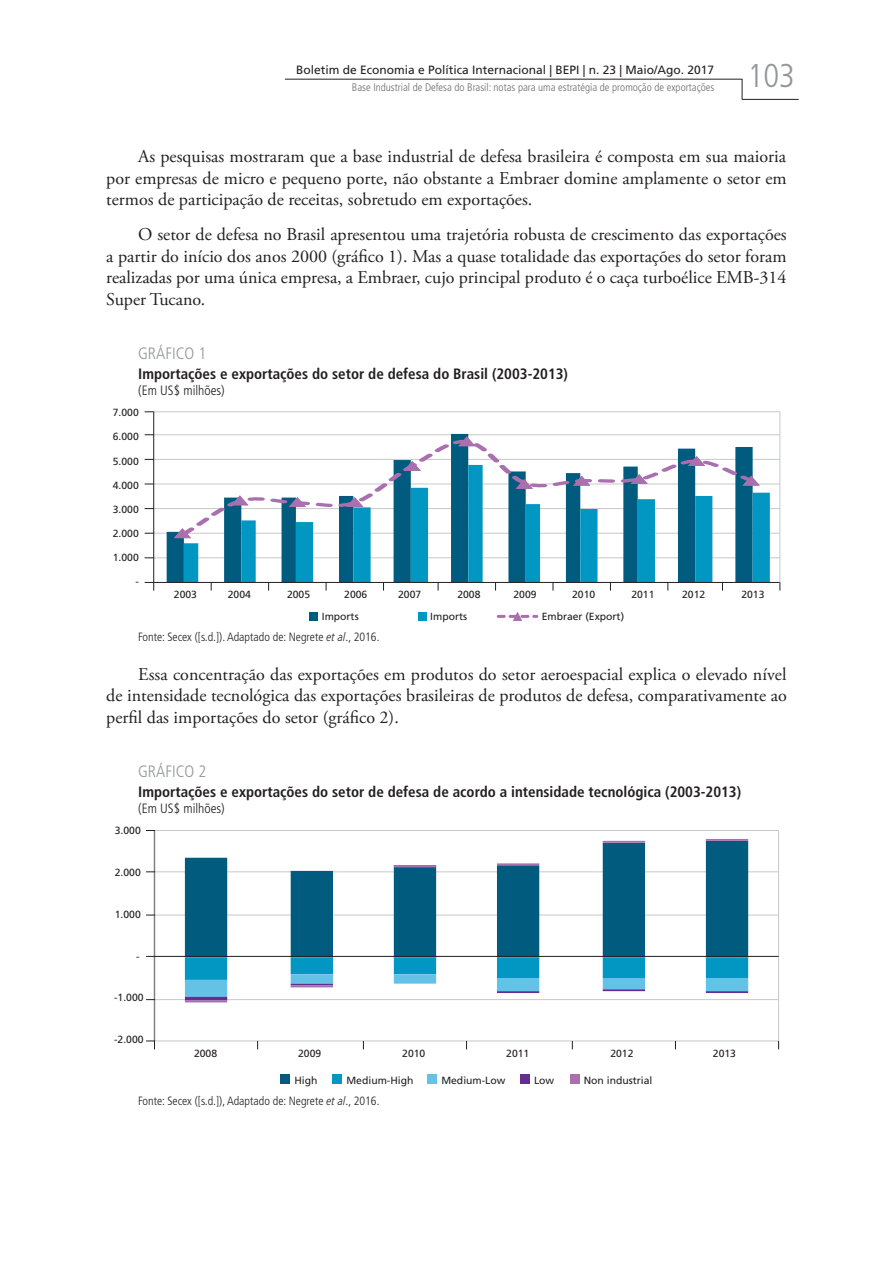
<style>
.page{position:relative;width:893px;height:1263px;background:#fff}
.page>*{position:absolute;margin:0;border:0;box-sizing:border-box;transform-origin:0 0}
.t1{font:300 condensed 33px "Frutiger LT Pro";color:#939598}
.corpo_de_texto_recuo{font:18px/21.8px "Adobe Garamond Pro";color:#231f20;text-align:justify}
.grafico_tabela_titul{font:300 condensed 16.5px "Frutiger LT Pro";color:#939598}
.grafico_tabela_entre{font:700 condensed 15px "Frutiger LT Pro";color:#231f20}
.grafico_tabela_valor{font:300 condensed 13.5px "Frutiger LT Pro";color:#231f20}
.Fonte_Elab__gráf_e_t{font:300 condensed 12px "Frutiger LT Pro";color:#231f20}
.t2{font:12px "Frutiger LT Pro";color:#231f20}
.t3{font:300 condensed 10.95px "Frutiger LT Pro";color:#6c6d70}
.t4{font:10.35px "Frutiger LT Pro";color:#231f20}
.s1{font-style:italic}
</style>
<div class="page">
<hr style="left:742px;top:99px;width:57px;height:1px;background:#231f20">
<svg style="left:742px;top:79px;width:1px;height:20px"></svg>
<hr style="left:285px;top:79px;width:457px;height:1px;background:#231f20">
<hr style="left:154px;top:558px;width:626px;height:1px;background:#c7c8ca">
<hr style="left:154px;top:533px;width:626px;height:1px;background:#c7c8ca">
<hr style="left:154px;top:508px;width:626px;height:1px;background:#c7c8ca">
<hr style="left:154px;top:484px;width:626px;height:1px;background:#c7c8ca">
<hr style="left:154px;top:459px;width:626px;height:1px;background:#c7c8ca">
<hr style="left:154px;top:434px;width:626px;height:1px;background:#c7c8ca">
<hr style="left:154px;top:411px;width:626px;height:1px;background:#c7c8ca">
<svg style="left:167px;top:434px;width:586px;height:148px"></svg>
<svg style="left:184px;top:483px;width:586px;height:99px"></svg>
<hr style="left:153px;top:412px;width:1px;height:170px;background:#231f20">
<hr style="left:154px;top:582px;width:626px;height:1px;background:#231f20">
<svg style="left:145px;top:582px;width:9px;height:9px"></svg>
<svg style="left:181px;top:440px;width:575px;height:96px"></svg>
<svg style="left:174px;top:528px;width:17px;height:10px"></svg>
<svg style="left:231px;top:495px;width:18px;height:10px"></svg>
<svg style="left:289px;top:497px;width:17px;height:10px"></svg>
<svg style="left:346px;top:497px;width:17px;height:10px"></svg>
<svg style="left:404px;top:461px;width:17px;height:10px"></svg>
<svg style="left:458px;top:436px;width:17px;height:10px"></svg>
<svg style="left:516px;top:479px;width:17px;height:10px"></svg>
<svg style="left:573px;top:476px;width:17px;height:10px"></svg>
<svg style="left:631px;top:474px;width:17px;height:10px"></svg>
<svg style="left:688px;top:456px;width:17px;height:10px"></svg>
<svg style="left:743px;top:476px;width:17px;height:10px"></svg>
<div style="left:310px;top:612px;width:8px;height:9px;background:#005b7f"></div>
<div style="left:418px;top:612px;width:9px;height:9px;background:#0197c2"></div>
<svg style="left:497px;top:612px;width:41px;height:9px"></svg>
<hr style="left:780px;top:412px;width:1px;height:170px;background:#c7c8ca">
<hr style="left:778px;top:830px;width:1px;height:211px;background:#c7c8ca">
<hr style="left:154px;top:1041px;width:625px;height:1px;background:#c7c8ca">
<hr style="left:154px;top:999px;width:625px;height:1px;background:#c7c8ca">
<hr style="left:154px;top:915px;width:625px;height:1px;background:#c7c8ca">
<hr style="left:154px;top:871px;width:625px;height:1px;background:#c7c8ca">
<hr style="left:154px;top:830px;width:625px;height:1px;background:#c7c8ca">
<svg style="left:185px;top:841px;width:563px;height:115px"></svg>
<svg style="left:185px;top:957px;width:563px;height:40px"></svg>
<hr style="left:185px;top:997px;width:42px;height:3px;background:#652d91">
<hr style="left:291px;top:984px;width:42px;height:1px;background:#652d91">
<hr style="left:497px;top:991px;width:42px;height:2px;background:#652d91">
<hr style="left:603px;top:989px;width:42px;height:2px;background:#652d91">
<hr style="left:706px;top:991px;width:42px;height:2px;background:#652d91">
<hr style="left:185px;top:1000px;width:42px;height:2px;background:#a96fae">
<hr style="left:291px;top:985px;width:42px;height:2px;background:#a96fae">
<hr style="left:394px;top:865px;width:42px;height:2px;background:#a96fae">
<hr style="left:497px;top:863px;width:42px;height:2px;background:#a96fae">
<hr style="left:603px;top:841px;width:42px;height:2px;background:#a96fae">
<hr style="left:706px;top:839px;width:42px;height:2px;background:#a96fae">
<hr style="left:154px;top:830px;width:1px;height:211px;background:#7e8182">
<hr style="left:154px;top:956px;width:625px;height:1px;background:#231f20">
<svg style="left:146px;top:1041px;width:9px;height:8px"></svg>
<div style="left:281px;top:1074px;width:9px;height:10px;background:#005b7f"></div>
<div style="left:333px;top:1074px;width:9px;height:10px;background:#0197c2"></div>
<div style="left:427px;top:1074px;width:10px;height:10px;background:#64c2e7"></div>
<div style="left:520px;top:1074px;width:10px;height:10px;background:#652d91"></div>
<div style="left:570px;top:1074px;width:9px;height:10px;background:#a96fae"></div>
<p class="t2" style="left:296px;top:63px;width:420px">Boletim de Economia e Política Internacional | BEPI | n. 23 | Maio/Ago. 2017</p>
<p class="t3" style="left:352px;top:80px;width:364px">Base Industrial de Defesa do Brasil: notas para uma estratégia de promoção de exportações</p>
<h1 class="t1" style="left:748px;top:56px;width:49px">103</h1>
<p class="corpo_de_texto_recuo" style="left:106px;top:146px;width:682px;text-indent:32px">As pesquisas mostraram que a base industrial de defesa brasileira é composta em sua maioria por empresas de micro e pequeno porte, não obstante a Embraer domine amplamente o setor em termos de participação de receitas, sobretudo em exportações.</p>
<p class="corpo_de_texto_recuo" style="left:106px;top:224px;width:682px;text-indent:32px">O setor de defesa no Brasil apresentou uma trajetória robusta de crescimento das exportações a partir do início dos anos 2000 (gráfico 1). Mas a quase totalidade das exportações do setor foram realizadas por uma única empresa, a Embraer, cujo principal produto é o caça turboélice EMB-314<br>Super Tucano.</p>
<p class="grafico_tabela_titul" style="left:138px;top:343px;width:70px">GRÁFICO 1</p>
<p class="grafico_tabela_entre" style="left:138px;top:365px;width:431px">Importações e exportações do setor de defesa do Brasil (2003-2013)</p>
<p class="grafico_tabela_valor" style="left:138px;top:383px;width:88px">(Em US$ milhões)</p>
<p class="t4" style="left:113px;top:407px;width:27px">7.000</p>
<p class="t4" style="left:113px;top:431px;width:27px">6.000</p>
<p class="t4" style="left:113px;top:455px;width:27px">5.000</p>
<p class="t4" style="left:113px;top:479px;width:27px">4.000</p>
<p class="t4" style="left:113px;top:503px;width:27px">3.000</p>
<p class="t4" style="left:113px;top:527px;width:27px">2.000</p>
<p class="t4" style="left:113px;top:551px;width:27px">1.000</p>
<p class="t4" style="left:135px;top:576px;width:5px">-</p>
<p class="t4" style="left:174px;top:589px;width:25px">2003</p>
<p class="t4" style="left:228px;top:589px;width:25px">2004</p>
<p class="t4" style="left:287px;top:589px;width:25px">2005</p>
<p class="t4" style="left:344px;top:589px;width:25px">2006</p>
<p class="t4" style="left:398px;top:589px;width:25px">2007</p>
<p class="t4" style="left:457px;top:589px;width:25px">2008</p>
<p class="t4" style="left:513px;top:589px;width:25px">2009</p>
<p class="t4" style="left:572px;top:589px;width:25px">2010</p>
<p class="t4" style="left:631px;top:589px;width:25px">2011</p>
<p class="t4" style="left:682px;top:589px;width:25px">2012</p>
<p class="t4" style="left:741px;top:589px;width:25px">2013</p>
<p class="t4" style="left:322px;top:610px;width:38px">Imports</p>
<p class="t4" style="left:430px;top:610px;width:38px">Imports</p>
<p class="t4" style="left:542px;top:610px;width:84px">Embraer (Export)</p>
<p class="Fonte_Elab__gráf_e_t" style="left:138px;top:630px;width:243px">Fonte: Secex ([s.d.]). Adaptado de: Negrete <span class="s1">et al</span>., 2016.</p>
<p class="corpo_de_texto_recuo" style="left:106px;top:663px;width:682px;text-indent:32px">Essa concentração das exportações em produtos do setor aeroespacial explica o elevado nível de intensidade tecnológica das exportações brasileiras de produtos de defesa, comparativamente ao perfil das importações do setor (gráfico 2).</p>
<p class="grafico_tabela_titul" style="left:138px;top:761px;width:70px">GRÁFICO 2</p>
<p class="grafico_tabela_entre" style="left:138px;top:782px;width:604px">Importações e exportações do setor de defesa de acordo a intensidade tecnológica (2003-2013)</p>
<p class="grafico_tabela_valor" style="left:138px;top:800px;width:88px">(Em US$ milhões)</p>
<p class="t4" style="left:115px;top:824px;width:28px">3.000</p>
<p class="t4" style="left:115px;top:866px;width:28px">2.000</p>
<p class="t4" style="left:115px;top:908px;width:28px">1.000</p>
<p class="t4" style="left:136px;top:950px;width:5px">-</p>
<p class="t4" style="left:114px;top:992px;width:31px">-1.000</p>
<p class="t4" style="left:114px;top:1033px;width:31px">-2.000</p>
<p class="t4" style="left:194px;top:1047px;width:25px">2008</p>
<p class="t4" style="left:298px;top:1047px;width:25px">2009</p>
<p class="t4" style="left:402px;top:1047px;width:25px">2010</p>
<p class="t4" style="left:506px;top:1047px;width:25px">2011</p>
<p class="t4" style="left:610px;top:1047px;width:25px">2012</p>
<p class="t4" style="left:713px;top:1047px;width:25px">2013</p>
<p class="t4" style="left:294px;top:1074px;width:25px">High</p>
<p class="t4" style="left:346px;top:1074px;width:69px">Medium-High</p>
<p class="t4" style="left:441px;top:1074px;width:66px">Medium-Low</p>
<p class="t4" style="left:534px;top:1074px;width:22px">Low</p>
<p class="t4" style="left:584px;top:1074px;width:70px">Non industrial</p>
<p class="Fonte_Elab__gráf_e_t" style="left:138px;top:1094px;width:243px">Fonte: Secex ([s.d.]), Adaptado de: Negrete <span class="s1">et al</span>., 2016.</p>
</div>
